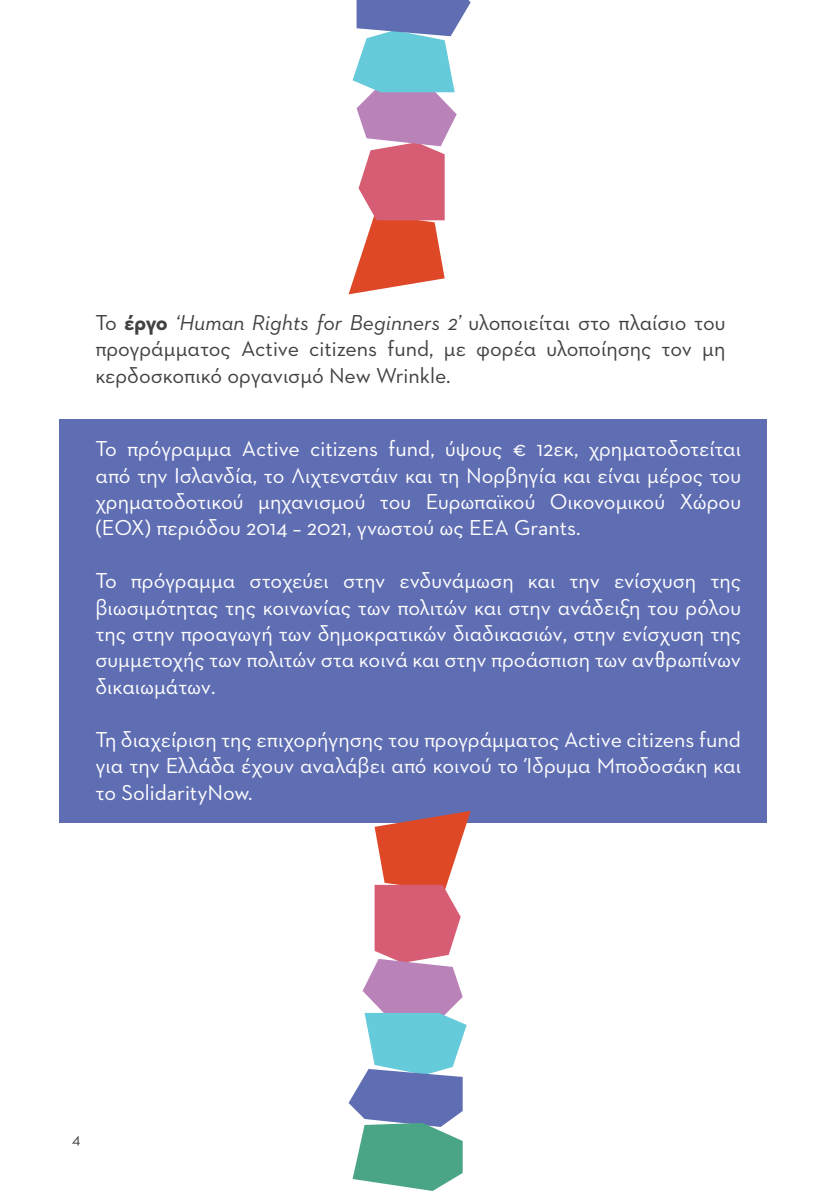
<style>
.page{position:relative;width:840px;height:1191px;background:#fff}
.page>*{position:absolute;margin:0;border:0;box-sizing:border-box;transform-origin:0 0}
.t1{font:22px/26.4px "Neutraface Two Text Greek";color:#fff;text-align:justify}
.t2{font:22px/26.4px "Neutraface Two Text Greek";letter-spacing:-.005em;color:#414042;text-align:justify}
.t3{font:16px "Neutraface Two Text Greek";color:#414042}
.s1{font-weight:700}
.s2{font-style:italic}
</style>
<div class="page">
<div style="left:60px;top:420px;width:706px;height:403px;background:#5f6db3"></div>
<svg style="left:348px;top:811px;width:122px;height:380px"></svg>
<svg style="left:348px;top:0;width:122px;height:294px"></svg>
<p class="t2" style="left:95px;top:309px;width:631px">Το <span class="s1">έργο</span> <span class="s2">‘Human Rights for Beginners 2’</span> υλοποιείται στο πλαίσιο του προγράμματος Active citizens fund, με φορέα υλοποίησης τον μη κερδοσκοπικό οργανισμό New Wrinkle.</p>
<p class="t1" style="left:95px;top:435px;width:646px">Το πρόγραμμα Active citizens fund, ύψους € 12εκ, χρηματοδοτείται από την Ισλανδία, το Λιχτενστάιν και τη Νορβηγία και είναι μέρος του χρηματοδοτικού μηχανισμού του Ευρωπαϊκού Οικονομικού Χώρου (ΕΟΧ) περιόδου 2014 – 2021, γνωστού ως EEA Grants.</p>
<p class="t1" style="left:95px;top:567px;width:646px">Το πρόγραμμα στοχεύει στην ενδυνάμωση και την ενίσχυση της βιωσιμότητας της κοινωνίας των πολιτών και στην ανάδειξη του ρόλου της στην προαγωγή των δημοκρατικών διαδικασιών, στην ενίσχυση της συμμετοχής των πολιτών στα κοινά και στην προάσπιση των ανθρωπίνων δικαιωμάτων.</p>
<p class="t1" style="left:95px;top:726px;width:646px">Τη διαχείριση της επιχορήγησης του προγράμματος Active citizens fund για την Ελλάδα έχουν αναλάβει από κοινού το Ίδρυμα Μποδοσάκη και το SolidarityNow.</p>
<p class="t3" style="left:72px;top:1129px;width:10px">4</p>
</div>
